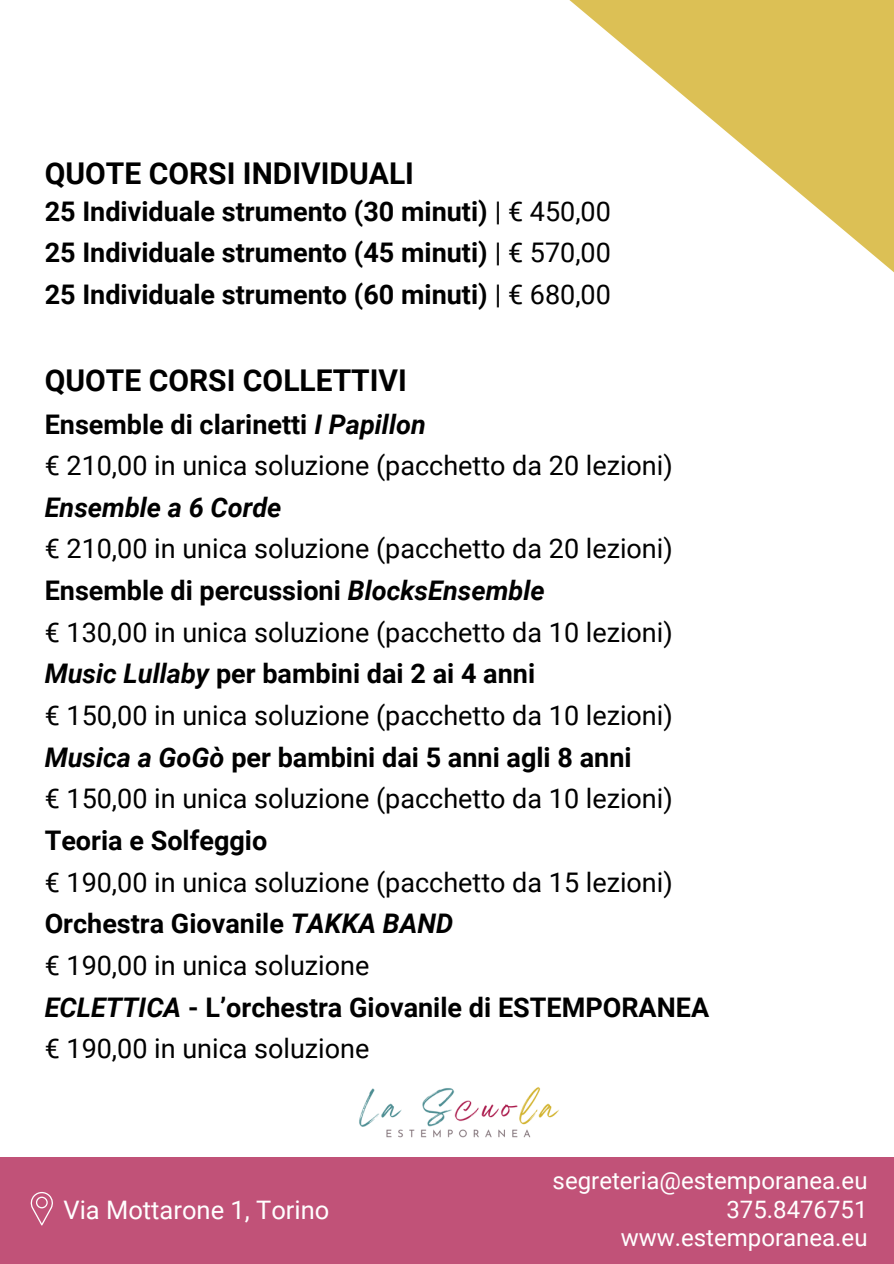
<style>
.page{position:relative;width:894px;height:1264px;background:#fff}
.page>*{position:absolute;margin:0;border:0;box-sizing:border-box;transform-origin:0 0}
.t1{font:700 30px "Roboto";color:#000}
.t2{font:27px/41.7px "Roboto";color:#000}
.t3{font:700 27px/41.7px "Roboto";color:#000;text-align:justify}
.t4{font:25.5px "Roboto";color:#fff}
.t5{font:24px "Roboto";color:#fff}
.s1{font-weight:400}
.s2{font-weight:700}
.s3{font-weight:700;font-style:italic}
</style>
<div class="page">
<div style="left:0;top:1156px;width:893px;height:107px;background:#c15278"></div>
<svg style="left:30px;top:1192px;width:23px;height:33px"></svg>
<img style="left:359px;top:1087px;width:200px;height:51px">
<svg style="left:569px;top:0;width:324px;height:272px"></svg>
<h1 class="t1" style="left:45px;top:156px;width:371px">QUOTE CORSI INDIVIDUALI</h1>
<h1 class="t3" style="left:45px;top:191px;width:567px">25 Individuale strumento (30 minuti) <span class="s1">| € 450,00<br></span>25 Individuale strumento (45 minuti) <span class="s1">| € 570,00<br></span>25 Individuale strumento (60 minuti) <span class="s1">| € 680,00</span></h1>
<p class="t1" style="left:45px;top:363px;width:363px">QUOTE CORSI COLLETTIVI</p>
<p class="t2" style="left:45px;top:403px;width:666px"><span class="s2">Ensemble di clarinetti</span> <span class="s3">I Papillon<br></span>€ 210,00 in unica soluzione (pacchetto da 20 lezioni)<br><span class="s3">Ensemble a 6 Corde<br></span>€ 210,00 in unica soluzione (pacchetto da 20 lezioni)<br><span class="s2">Ensemble di percussioni</span> <span class="s3">BlocksEnsemble<br></span>€ 130,00 in unica soluzione (pacchetto da 10 lezioni)<br><span class="s3">Music Lullaby</span> <span class="s2">per bambini dai 2 ai 4 anni<br></span>€ 150,00 in unica soluzione (pacchetto da 10 lezioni)<br><span class="s3">Musica a GoGò</span> <span class="s2">per bambini dai 5 anni agli 8 anni<br></span>€ 150,00 in unica soluzione (pacchetto da 10 lezioni)<br><span class="s2">Teoria e Solfeggio<br></span>€ 190,00 in unica soluzione (pacchetto da 15 lezioni)<br><span class="s2">Orchestra Giovanile</span> <span class="s3">TAKKA BAND<br></span>€ 190,00 in unica soluzione<br><span class="s3">ECLETTICA</span> <span class="s2">- L’orchestra Giovanile di ESTEMPORANEA </span>€ 190,00 in unica soluzione</p>
<p class="t4" style="left:63px;top:1195px;width:267px">Via Mottarone 1, Torino</p>
<h1 class="t5" style="left:552px;top:1167px;width:316px">segreteria@estemporanea.eu</h1>
<h1 class="t5" style="left:726px;top:1195px;width:143px">375.8476751</h1>
<p class="t5" style="left:620px;top:1223px;width:248px">www.estemporanea.eu</p>
</div>
